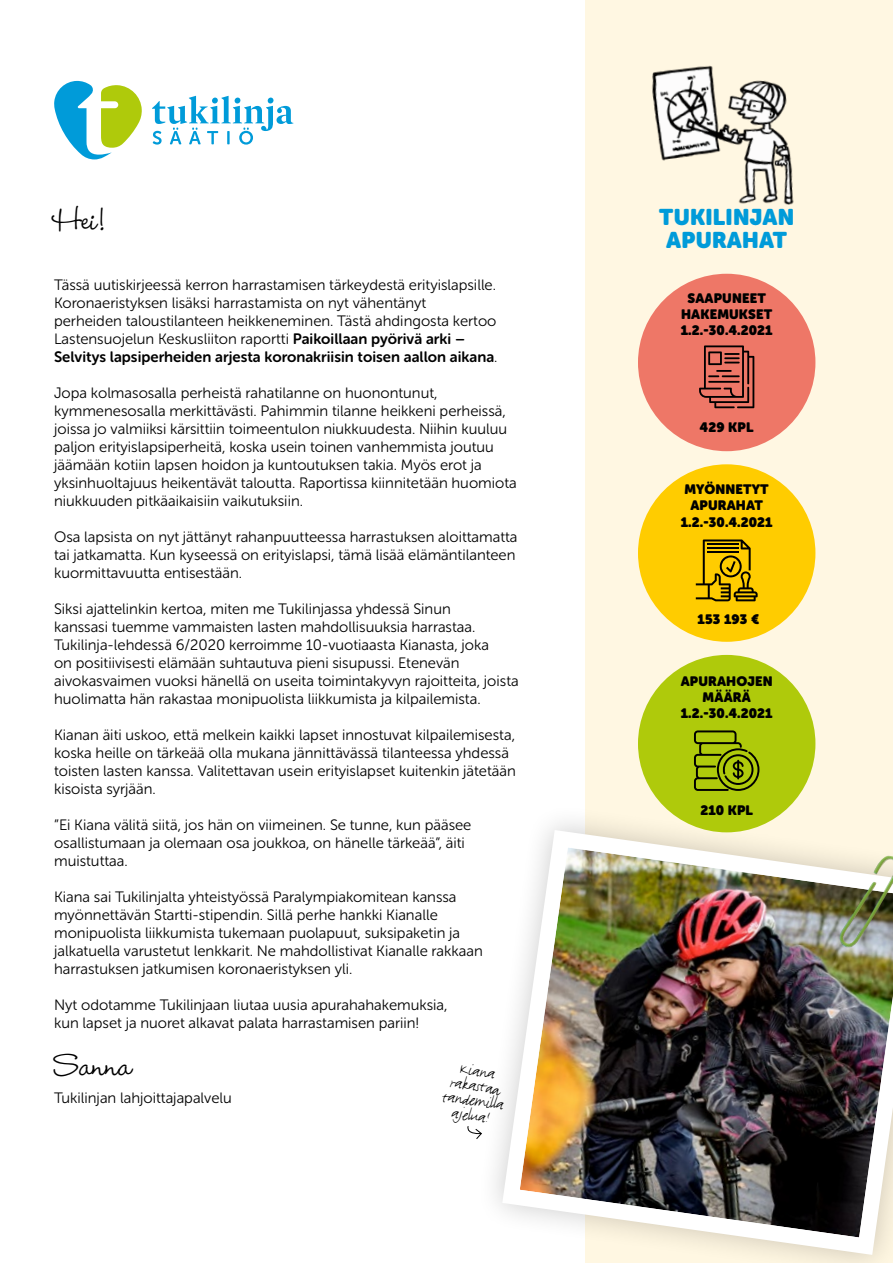
<style>
.page{position:relative;width:893px;height:1263px;background:#fff}
.page>*{position:absolute;margin:0;border:0;box-sizing:border-box;transform-origin:0 0}
.t1{font:500 39px "Wendy LP Std";color:#000}
.t2{font:22.5px/22.5px "Museo Sans Rounded";letter-spacing:.01em;color:#009bd9;text-align:center}
.t3{font:18px/15px "Justlefthand Pro";color:#000;text-align:center}
.t4{font:15px/18px "Museo Sans Rounded 300";color:#000}
.t5{font:15px "Museo Sans Rounded 700";color:#000}
.t6{font:13.5px/16.2px "Museo Sans Rounded";letter-spacing:.01em;color:#000;text-align:center}
.s1{font-family:"Museo Sans Rounded 700"}
.s2{font-family:"Museo Sans Rounded 300"}
</style>
<div class="page">
<div style="left:585px;top:0;width:308px;height:1263px;background:#fff7e2"></div>
<svg style="left:54px;top:81px;width:88px;height:78px"></svg>
<svg style="left:152px;top:96px;width:141px;height:49px"></svg>
<div style="left:476px;top:803px;width:417px;height:460px;background:#000;opacity:.2"></div>
<img style="left:494px;top:821px;width:399px;height:442px">
<img style="left:652px;top:65px;width:142px;height:140px">
<svg style="left:467px;top:1125px;width:15px;height:15px"></svg>
<div style="left:638px;top:274px;width:177px;height:177px;background:#ee7767;border-radius:50%"></div>
<div style="left:638px;top:464px;width:177px;height:178px;background:#fc0;border-radius:50%"></div>
<div style="left:638px;top:655px;width:177px;height:177px;background:#afca0b;border-radius:50%"></div>
<svg style="left:699px;top:345px;width:55px;height:63px"></svg>
<svg style="left:696px;top:539px;width:62px;height:62px"></svg>
<svg style="left:694px;top:730px;width:65px;height:61px"></svg>
<img style="left:839px;top:856px;width:54px;height:93px">
<h1 class="t1" style="left:54px;top:197px;width:54px">Hei!</h1>
<p class="t4" style="left:54px;top:276px;width:444px">Tässä uutiskirjeessä kerron harrastamisen tärkeydestä erityislapsille.<br>Koronaeristyksen lisäksi harrastamista on nyt vähentänyt perheiden taloustilanteen heikkeneminen. Tästä ahdingosta kertoo Lastensuojelun Keskusliiton raportti <span class="s1">Paikoillaan pyörivä arki –</span></p>
<p class="t5" style="left:54px;top:348px;width:445px">Selvitys lapsiperheiden arjesta koronakriisin toisen aallon aikana<span class="s2">.</span></p>
<p class="t4" style="left:54px;top:384px;width:464px">Jopa kolmasosalla perheistä rahatilanne on huonontunut, kymmenesosalla merkittävästi. Pahimmin tilanne heikkeni perheissä, joissa jo valmiiksi kärsittiin toimeentulon niukkuudesta. Niihin kuuluu paljon erityislapsiperheitä, koska usein toinen vanhemmista joutuu jäämään kotiin lapsen hoidon ja kuntoutuksen takia. Myös erot ja yksinhuoltajuus heikentävät taloutta. Raportissa kiinnitetään huomiota niukkuuden pitkäaikaisiin vaikutuksiin.</p>
<p class="t4" style="left:54px;top:528px;width:465px">Osa lapsista on nyt jättänyt rahanpuutteessa harrastuksen aloittamatta tai jatkamatta. Kun kyseessä on erityislapsi, tämä lisää elämäntilanteen kuormittavuutta entisestään.</p>
<p class="t4" style="left:54px;top:600px;width:466px">Siksi ajattelinkin kertoa, miten me Tukilinjassa yhdessä Sinun<br>kanssasi tuemme vammaisten lasten mahdollisuuksia harrastaa.<br>Tukilinja-lehdessä 6/2020 kerroimme 10-vuotiaasta Kianasta, joka<br>on positiivisesti elämään suhtautuva pieni sisupussi. Etenevän aivokasvaimen vuoksi hänellä on useita toimintakyvyn rajoitteita, joista huolimatta hän rakastaa monipuolista liikkumista ja kilpailemista.</p>
<p class="t4" style="left:54px;top:726px;width:463px">Kianan äiti uskoo, että melkein kaikki lapset innostuvat kilpailemisesta, koska heille on tärkeää olla mukana jännittävässä tilanteessa yhdessä toisten lasten kanssa. Valitettavan usein erityislapset kuitenkin jätetään kisoista syrjään.</p>
<p class="t4" style="left:54px;top:816px;width:419px">”Ei Kiana välitä siitä, jos hän on viimeinen. Se tunne, kun pääsee osallistumaan ja olemaan osa joukkoa, on hänelle tärkeää”, äiti muistuttaa.</p>
<p class="t4" style="left:54px;top:888px;width:430px">Kiana sai Tukilinjalta yhteistyössä Paralympiakomitean kanssa myönnettävän Startti-stipendin. Sillä perhe hankki Kianalle monipuolista liikkumista tukemaan puolapuut, suksipaketin ja jalkatuella varustetut lenkkarit. Ne mahdollistivat Kianalle rakkaan harrastuksen jatkumisen koronaeristyksen yli.</p>
<p class="t4" style="left:54px;top:996px;width:395px">Nyt odotamme Tukilinjaan liutaa uusia apurahahakemuksia, kun lapset ja nuoret alkavat palata harrastamisen pariin!</p>
<h1 class="t1" style="left:54px;top:1042px;width:80px">Sanna</h1>
<p class="t4" style="left:54px;top:1089px;width:179px">Tukilinjan lahjoittajapalvelu</p>
<p class="t3" style="left:448px;top:1059px;width:63px;rotate:8deg">Kiana rakast aa tandemill a ajelua!</p>
<h2 class="t2" style="left:659px;top:206px;width:136px">TUKILINJAN<br>APURAHAT</h2>
<p class="t6" style="left:681px;top:290px;width:93px">SAAPUNEET<br>HAKEMUKSET<br>1.2.-30.4.2021</p>
<p class="t6" style="left:700px;top:420px;width:55px">429 KPL</p>
<p class="t6" style="left:681px;top:481px;width:93px">MYÖNNETYT<br>APURAHAT<br>1.2.-30.4.2021</p>
<p class="t6" style="left:698px;top:611px;width:63px">153 193 €</p>
<p class="t6" style="left:681px;top:673px;width:93px">APURAHOJEN<br>MÄÄRÄ<br>1.2.-30.4.2021</p>
<p class="t6" style="left:700px;top:802px;width:54px">210 KPL</p>
</div>
